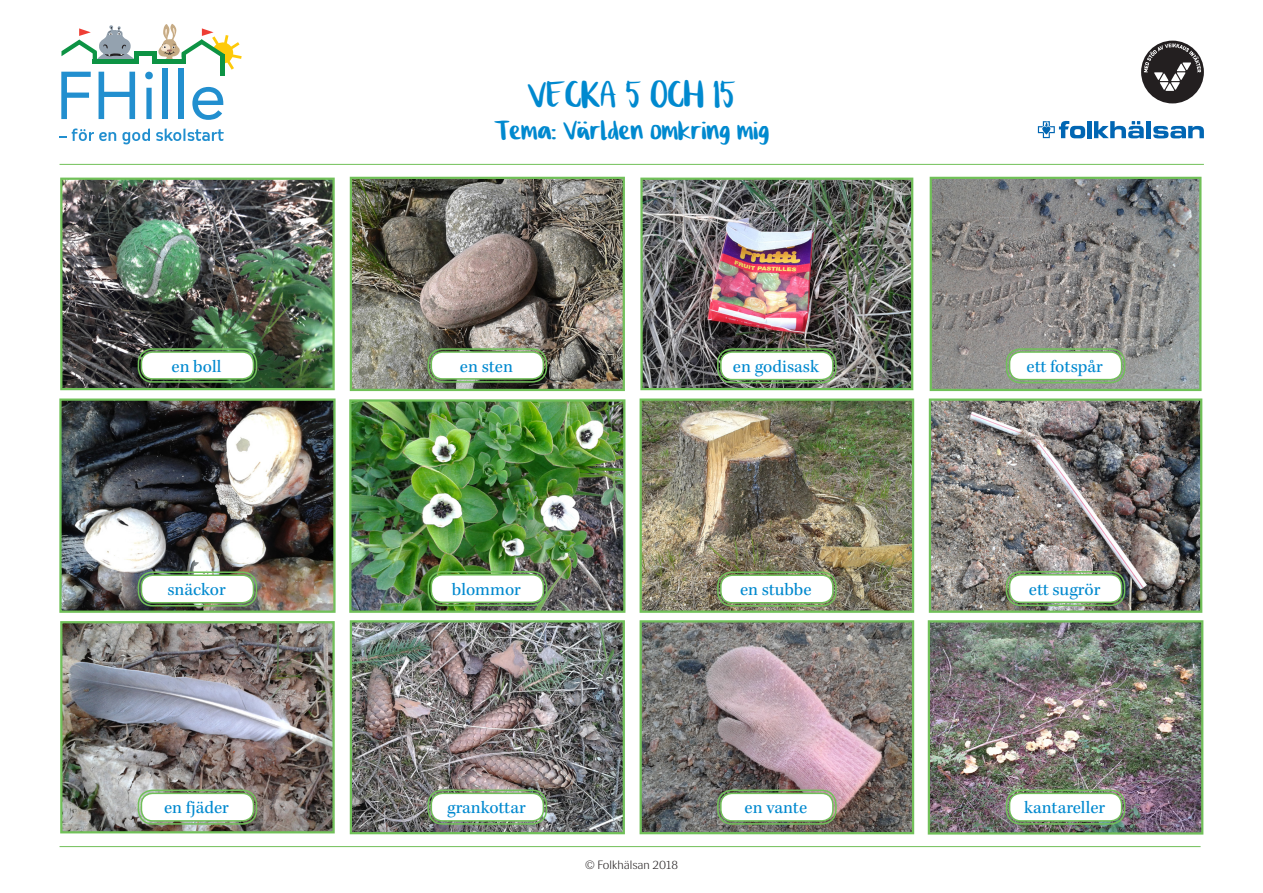
<style>
.page{position:relative;width:1263px;height:893px;background:#fff}
.page>*{position:absolute;margin:0;border:0;box-sizing:border-box;transform-origin:0 0}
.t1{font:46.95px "Cilla F Hscript";color:#0089cf}
.t2{font:34.95px "Cilla F Hscript";color:#0089cf}
.t3{font:18px "Kepler Std";color:#0089cf}
.t4{font:300 12px "Siri";color:#231f20}
</style>
<div class="page">
<svg style="left:60px;top:129px;width:56px;height:12px"></svg>
<svg style="left:122px;top:128px;width:28px;height:16px"></svg>
<svg style="left:156px;top:128px;width:68px;height:13px"></svg>
<svg style="left:61px;top:72px;width:30px;height:47px"></svg>
<svg style="left:99px;top:72px;width:36px;height:47px"></svg>
<hr style="left:135px;top:51px;width:21px;height:4px;background:#0d9344">
<hr style="left:135px;top:51px;width:4px;height:13px;background:#0d9344">
<svg style="left:61px;top:25px;width:74px;height:39px"></svg>
<svg style="left:145px;top:24px;width:97px;height:96px"></svg>
<div style="left:220px;top:54px;width:5px;height:22px;background:#0d9344"></div>
<svg style="left:1038px;top:121px;width:47px;height:17px"></svg>
<div style="left:1087px;top:121px;width:5px;height:17px;background:#0166b3"></div>
<div style="left:1146px;top:121px;width:5px;height:17px;background:#0166b3"></div>
<svg style="left:1153px;top:126px;width:51px;height:12px"></svg>
<svg style="left:1094px;top:121px;width:50px;height:17px"></svg>
<svg style="left:1141px;top:41px;width:63px;height:62px"></svg>
<hr style="left:60px;top:846px;width:1140px;height:1px;background:#71c059">
<hr style="left:60px;top:164px;width:1144px;height:1px;background:#71c059">
<img style="left:63px;top:181px;width:269px;height:206px">
<div style="left:60px;top:178px;width:275px;height:212px;border:2px solid #71c059"></div>
<img style="left:353px;top:180px;width:269px;height:208px">
<div style="left:350px;top:177px;width:275px;height:214px;border:2px solid #71c059"></div>
<img style="left:352px;top:402px;width:270px;height:208px">
<div style="left:349px;top:399px;width:276px;height:214px;border:2px solid #71c059"></div>
<img style="left:353px;top:623px;width:269px;height:208px">
<div style="left:350px;top:620px;width:275px;height:214px;border:2px solid #71c059"></div>
<img style="left:62px;top:401px;width:271px;height:209px">
<div style="left:59px;top:398px;width:277px;height:215px;border:2px solid #71c059"></div>
<img style="left:63px;top:624px;width:269px;height:206px">
<div style="left:60px;top:621px;width:275px;height:212px;border:2px solid #71c059"></div>
<img style="left:643px;top:181px;width:267px;height:206px">
<div style="left:640px;top:178px;width:273px;height:212px;border:2px solid #71c059"></div>
<img style="left:642px;top:401px;width:269px;height:209px">
<div style="left:639px;top:398px;width:275px;height:215px;border:2px solid #71c059"></div>
<img style="left:642px;top:623px;width:269px;height:208px">
<div style="left:639px;top:620px;width:275px;height:214px;border:2px solid #71c059"></div>
<img style="left:933px;top:180px;width:265px;height:208px">
<div style="left:930px;top:177px;width:271px;height:214px;border:2px solid #71c059"></div>
<img style="left:932px;top:401px;width:267px;height:209px">
<div style="left:929px;top:398px;width:273px;height:215px;border:2px solid #71c059"></div>
<img style="left:931px;top:623px;width:269px;height:209px">
<div style="left:928px;top:620px;width:275px;height:215px;border:2px solid #71c059"></div>
<div style="left:431px;top:352px;width:112px;height:27px;background:#fff;border-radius:11px"></div>
<div style="left:428px;top:348px;width:119px;height:35px;border:1px solid #71c059;border-radius:14px"></div>
<div style="left:431px;top:351px;width:113px;height:29px;border:1px solid #71c059;border-radius:11px"></div>
<div style="left:141px;top:352px;width:112px;height:27px;background:#fff;border-radius:11px"></div>
<div style="left:138px;top:348px;width:119px;height:35px;border:1px solid #71c059;border-radius:14px"></div>
<div style="left:141px;top:351px;width:113px;height:29px;border:1px solid #71c059;border-radius:11px"></div>
<div style="left:721px;top:352px;width:112px;height:28px;background:#fff;border-radius:11px"></div>
<div style="left:717px;top:348px;width:120px;height:35px;border:1px solid #71c059;border-radius:14px"></div>
<div style="left:720px;top:351px;width:114px;height:29px;border:1px solid #71c059;border-radius:11px"></div>
<div style="left:141px;top:575px;width:112px;height:28px;background:#fff;border-radius:11px"></div>
<div style="left:138px;top:571px;width:119px;height:35px;border:1px solid #71c059;border-radius:14px"></div>
<div style="left:141px;top:574px;width:113px;height:29px;border:1px solid #71c059;border-radius:11px"></div>
<div style="left:141px;top:793px;width:112px;height:28px;background:#fff;border-radius:11px"></div>
<div style="left:138px;top:790px;width:119px;height:35px;border:1px solid #71c059;border-radius:14px"></div>
<div style="left:141px;top:793px;width:113px;height:29px;border:1px solid #71c059;border-radius:11px"></div>
<div style="left:431px;top:793px;width:112px;height:28px;background:#fff;border-radius:11px"></div>
<div style="left:428px;top:790px;width:119px;height:35px;border:1px solid #71c059;border-radius:14px"></div>
<div style="left:431px;top:793px;width:113px;height:29px;border:1px solid #71c059;border-radius:11px"></div>
<div style="left:721px;top:793px;width:112px;height:28px;background:#fff;border-radius:11px"></div>
<div style="left:717px;top:790px;width:120px;height:35px;border:1px solid #71c059;border-radius:14px"></div>
<div style="left:720px;top:793px;width:114px;height:29px;border:1px solid #71c059;border-radius:11px"></div>
<div style="left:1009px;top:793px;width:112px;height:28px;background:#fff;border-radius:11px"></div>
<div style="left:1006px;top:790px;width:119px;height:35px;border:1px solid #71c059;border-radius:14px"></div>
<div style="left:1009px;top:793px;width:113px;height:29px;border:1px solid #71c059;border-radius:11px"></div>
<div style="left:431px;top:575px;width:112px;height:27px;background:#fff;border-radius:11px"></div>
<div style="left:428px;top:571px;width:119px;height:35px;border:1px solid #71c059;border-radius:14px"></div>
<div style="left:431px;top:574px;width:113px;height:29px;border:1px solid #71c059;border-radius:11px"></div>
<div style="left:721px;top:575px;width:112px;height:28px;background:#fff;border-radius:11px"></div>
<div style="left:717px;top:571px;width:120px;height:35px;border:1px solid #71c059;border-radius:14px"></div>
<div style="left:720px;top:574px;width:114px;height:29px;border:1px solid #71c059;border-radius:11px"></div>
<div style="left:1009px;top:575px;width:112px;height:27px;background:#fff;border-radius:11px"></div>
<div style="left:1006px;top:571px;width:119px;height:35px;border:1px solid #71c059;border-radius:14px"></div>
<div style="left:1009px;top:574px;width:113px;height:29px;border:1px solid #71c059;border-radius:11px"></div>
<div style="left:1009px;top:352px;width:112px;height:28px;background:#fff;border-radius:11px"></div>
<div style="left:1006px;top:348px;width:119px;height:35px;border:1px solid #71c059;border-radius:14px"></div>
<div style="left:1009px;top:351px;width:113px;height:29px;border:1px solid #71c059;border-radius:11px"></div>
<p class="t1" style="left:527px;top:68px;width:210px">VECKA 5 OCH 15</p>
<p class="t2" style="left:494px;top:111px;width:276px">Tema: Världen omkring mig</p>
<p class="t3" style="left:172px;top:356px;width:51px">en boll</p>
<p class="t3" style="left:460px;top:356px;width:55px">en sten</p>
<p class="t3" style="left:733px;top:356px;width:88px">en godisask</p>
<p class="t3" style="left:1026px;top:356px;width:78px">ett fotspår</p>
<p class="t3" style="left:167px;top:579px;width:60px">snäckor</p>
<p class="t3" style="left:452px;top:579px;width:70px">blommor</p>
<p class="t3" style="left:740px;top:579px;width:73px">en stubbe</p>
<p class="t3" style="left:1029px;top:579px;width:73px">ett sugrör</p>
<p class="t3" style="left:164px;top:797px;width:66px">en fjäder</p>
<p class="t3" style="left:447px;top:797px;width:80px">grankottar</p>
<p class="t3" style="left:744px;top:797px;width:64px">en vante</p>
<p class="t3" style="left:1024px;top:797px;width:83px">kantareller</p>
<p class="t4" style="left:585px;top:858px;width:94px">© Folkhälsan 2018</p>
</div>
